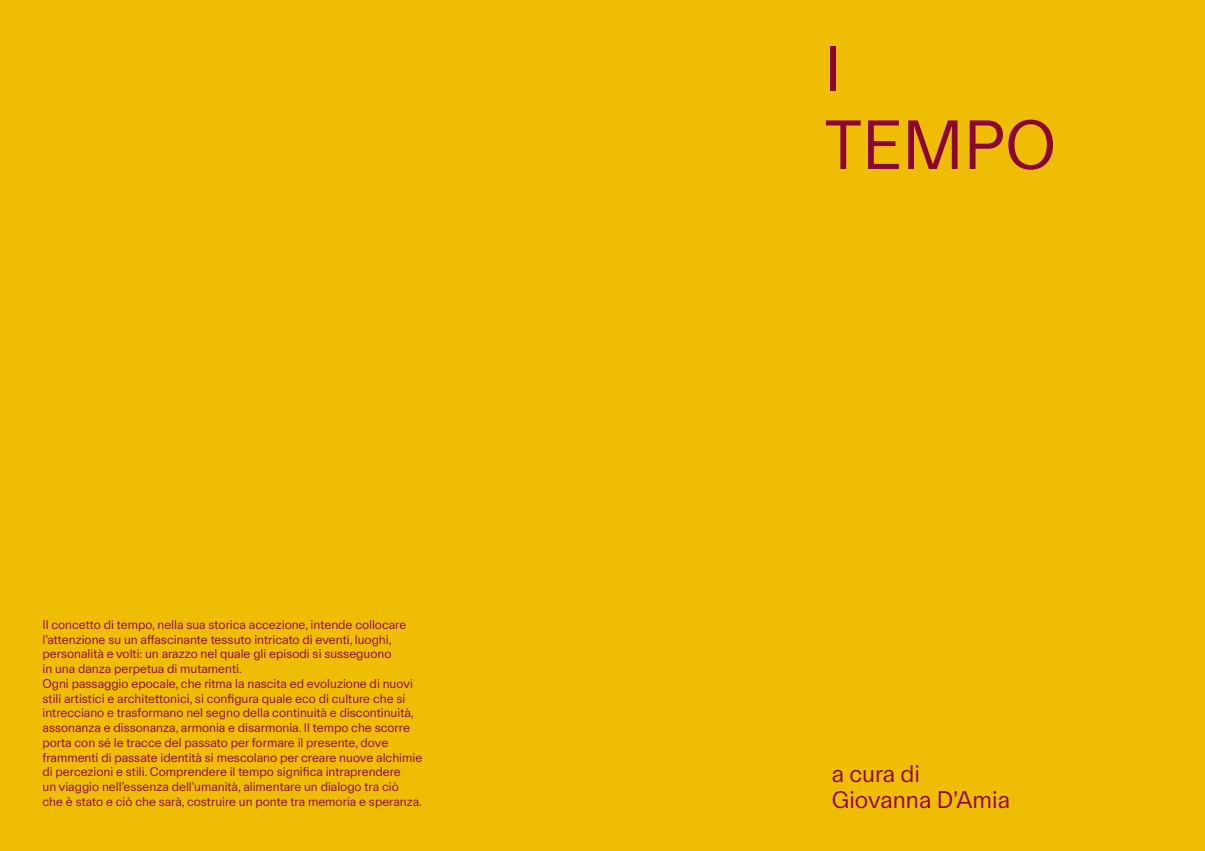
<style>
.page{position:relative;width:1205px;height:851px;background:#fff}
.page>*{position:absolute;margin:0;border:0;box-sizing:border-box;transform-origin:0 0}
.t1{font:68.75px "FT Kunst Grotesk";color:#8c072f}
.t2{font:62.5px "FT Kunst Grotesk";color:#8c072f}
.t3{font:23.75px/26.2px "FT Kunst Grotesk";color:#8c072f}
.t4{font:12.5px/14.8px "FT Kunst Grotesk";color:#8c072f}
</style>
<div class="page">
<div style="left:0;top:0;width:1205px;height:850px;background:#efbd04"></div>
<p class="t4" style="left:43px;top:616px;width:381px">Il concetto di tempo, nella sua storica accezione, intende collocare l’attenzione su un affascinante tessuto intricato di eventi, luoghi, personalità e volti: un arazzo nel quale gli episodi si susseguono<br>in una danza perpetua di mutamenti.<br>Ogni passaggio epocale, che ritma la nascita ed evoluzione di nuovi stili artistici e architettonici, si configura quale eco di culture che si intrecciano e trasformano nel segno della continuità e discontinuità, assonanza e dissonanza, armonia e disarmonia. Il tempo che scorre porta con sé le tracce del passato per formare il presente, dove frammenti di passate identità si mescolano per creare nuove alchimie di percezioni e stili. Comprendere il tempo significa intraprendere<br>un viaggio nell’essenza dell’umanità, alimentare un dialogo tra ciò che è stato e ciò che sarà, costruire un ponte tra memoria e speranza.</p>
<h2 class="t2" style="left:824px;top:26px;width:18px">I</h2>
<h1 class="t1" style="left:824px;top:98px;width:233px">TEMPO</h1>
<h3 class="t3" style="left:831px;top:759px;width:180px">a cura di<br>Giovanna D’Amia</h3>
</div>
